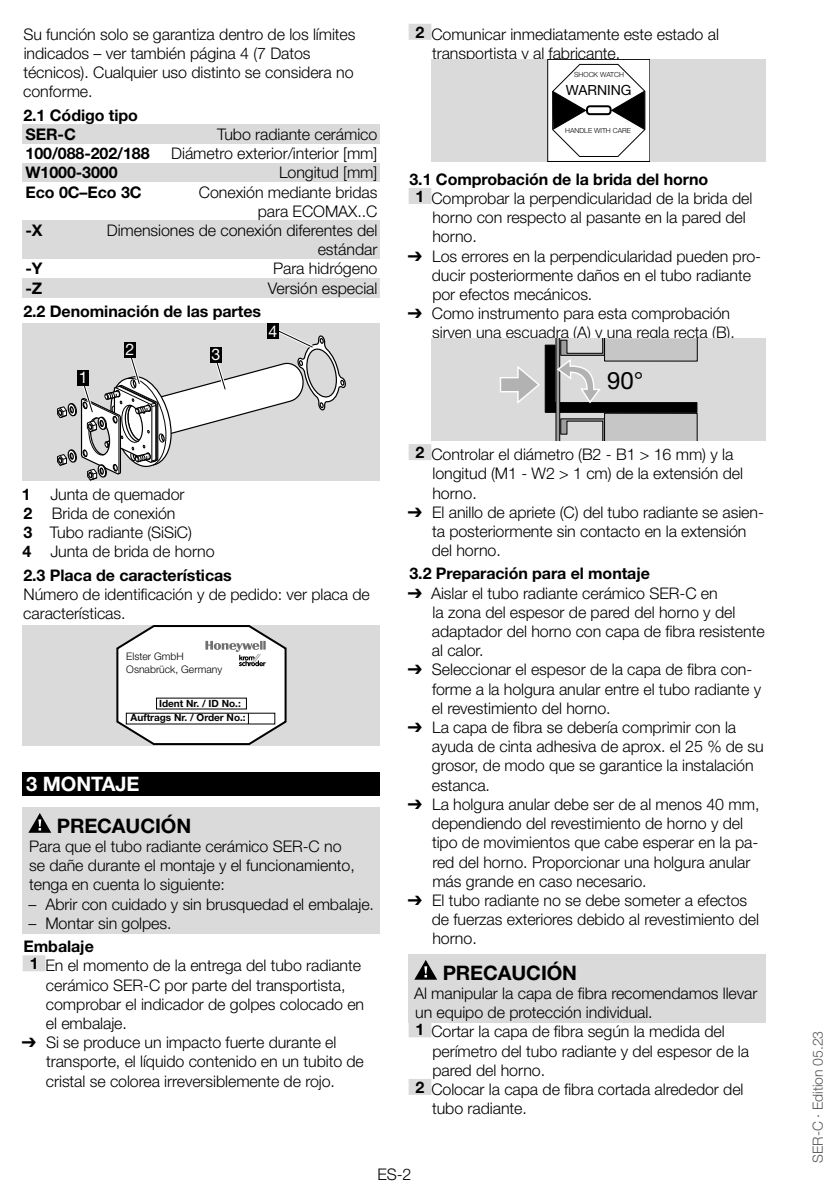
<style>
.page{position:relative;width:840px;height:1191px;background:#fff}
.page>*{position:absolute;margin:0;border:0;box-sizing:border-box;transform-origin:0 0}
.t1{font:24px "Helvetica Neue LT Pro";color:#000}
.t2{font:700 20px "Helvetica Neue LT Pro";letter-spacing:-.005em;color:#000}
.t3{font:700 20px "Helvetica Neue LT Pro";letter-spacing:-.005em;color:#fff}
.t4{font:300 16px/19.2px "Helvetica Neue LT Pro";letter-spacing:-.005em;color:#000}
.t5{font:700 16px/19.2px "Helvetica Neue LT Pro";letter-spacing:-.005em;color:#000}
.t6{font:16px "Helvetica Neue LT Pro";color:#fff}
.t7{font:300 14px "Helvetica Neue LT Pro";letter-spacing:-.005em;color:#575756}
.t8{font:14px "Helvetica Neue LT Pro";color:#000}
.t9{font:300 10.4px/12.4px "Helvetica Neue LT Pro";color:#000}
.t10{font:700 10px/14.8px "Helvetica Neue LT Pro";color:#000}
.t11{font:300 7px "Helvetica Neue LT Pro";color:#000}
.s1{font-weight:700}
.s2{font-family:"Arial Unicode MS";font-weight:400}
</style>
<div class="page">
<div style="left:23px;top:124px;width:357px;height:20px;background:#dadada"></div>
<div style="left:23px;top:163px;width:357px;height:20px;background:#dadada"></div>
<div style="left:23px;top:182px;width:357px;height:39px;background:#fff"></div>
<div style="left:23px;top:220px;width:357px;height:40px;background:#dadada"></div>
<div style="left:23px;top:259px;width:357px;height:20px;background:#fff"></div>
<div style="left:23px;top:278px;width:357px;height:20px;background:#dadada"></div>
<div style="left:23px;top:772px;width:357px;height:23px;background:#000"></div>
<div style="left:23px;top:807px;width:357px;height:31px;background:#dadada"></div>
<div style="left:23px;top:835px;width:357px;height:60px;background:#dadada"></div>
<div style="left:23px;top:892px;width:357px;height:22px;background:#dadada"></div>
<div style="left:23px;top:911px;width:357px;height:22px;background:#dadada"></div>
<div style="left:23px;top:955px;width:22px;height:16px;background:#dadada"></div>
<div style="left:23px;top:323px;width:357px;height:157px;background:#dadada"></div>
<svg style="left:57px;top:327px;width:289px;height:153px"></svg>
<div style="left:267px;top:323px;width:11px;height:16px;background:#000"></div>
<div style="left:23px;top:625px;width:357px;height:120px;background:#dadada"></div>
<svg style="left:116px;top:625px;width:170px;height:120px;background:#e4e4e4"></svg>
<svg style="left:29px;top:813px;width:22px;height:19px"></svg>
<div style="left:408px;top:24px;width:23px;height:16px;background:#dadada"></div>
<div style="left:408px;top:188px;width:23px;height:16px;background:#dadada"></div>
<div style="left:408px;top:444px;width:23px;height:16px;background:#dadada"></div>
<div style="left:408px;top:954px;width:357px;height:31px;background:#dadada"></div>
<div style="left:408px;top:981px;width:357px;height:41px;background:#dadada"></div>
<div style="left:408px;top:1021px;width:23px;height:16px;background:#dadada"></div>
<div style="left:408px;top:1079px;width:23px;height:16px;background:#dadada"></div>
<div style="left:431px;top:59px;width:334px;height:102px;background:#dadada"></div>
<div style="left:547px;top:59px;width:102px;height:102px;background:#fff"></div>
<div style="left:547px;top:59px;width:102px;height:102px;border:1px solid #000"></div>
<svg style="left:552px;top:63px;width:93px;height:94px"></svg>
<div style="left:431px;top:339px;width:334px;height:102px;background:#dadada"></div>
<svg style="left:500px;top:339px;width:197px;height:102px"></svg>
<svg style="left:414px;top:960px;width:23px;height:19px"></svg>
<p class="t4" style="left:23px;top:24px;width:333px">Su función solo se garantiza dentro de los límites indicados – ver también página 4 (7 Datos técnicos). Cualquier uso distinto se considera no conforme.</p>
<p class="t5" style="left:23px;top:105px;width:116px">2.1 Código tipo<br>SER-C</p>
<p class="t4" style="left:217px;top:124px;width:162px">Tubo radiante cerámico</p>
<p class="t5" style="left:26px;top:143px;width:126px">100/088-202/188</p>
<p class="t4" style="left:171px;top:143px;width:207px">Diámetro exterior/interior [mm]</p>
<p class="t5" style="left:26px;top:163px;width:94px">W1000-3000</p>
<p class="t4" style="left:279px;top:163px;width:100px">Longitud [mm]</p>
<p class="t5" style="left:26px;top:182px;width:116px">Eco 0C–Eco 3C</p>
<p class="t4" style="left:199px;top:182px;width:180px;text-align:right">Conexión mediante bridas para ECOMAX..C</p>
<p class="t5" style="left:26px;top:220px;width:19px">-X</p>
<p class="t4" style="left:107px;top:220px;width:272px;text-align:right">Dimensiones de conexión diferentes del estándar</p>
<p class="t5" style="left:26px;top:259px;width:19px">-Y</p>
<p class="t4" style="left:273px;top:259px;width:106px">Para hidrógeno</p>
<p class="t5" style="left:26px;top:278px;width:18px">-Z</p>
<p class="t4" style="left:268px;top:278px;width:111px">Versión especial</p>
<p class="t5" style="left:23px;top:301px;width:239px">2.2 Denominación de las partes</p>
<p class="t6" style="left:79px;top:368px;width:10px">1</p>
<p class="t6" style="left:126px;top:340px;width:10px">2</p>
<p class="t6" style="left:211px;top:345px;width:10px">3</p>
<p class="t6" style="left:268px;top:321px;width:10px">4</p>
<p class="t4" style="left:22px;top:484px;width:194px"><span class="s1">1</span> Junta de quemador<br><span class="s1">2</span> Brida de conexión<br><span class="s1">3</span> Tubo radiante (SiSiC)<br><span class="s1">4</span> Junta de brida de horno</p>
<p class="t5" style="left:23px;top:565px;width:210px">2.3 Placa de características</p>
<p class="t4" style="left:23px;top:584px;width:348px">Número de identificación y de pedido: ver placa de características.</p>
<p class="t9" style="left:126px;top:650px;width:97px">Elster GmbH<br>Osnabrück, Germany</p>
<p class="t10" style="left:130px;top:695px;width:117px;text-indent:28px">Ident Nr. / ID No.:<br>Auftrags Nr. / Order No.:</p>
<p class="t3" style="left:26px;top:771px;width:112px">3 MONTAJE</p>
<p class="t2" style="left:57px;top:813px;width:133px">PRECAUCIÓN</p>
<p class="t4" style="left:29px;top:836px;width:327px">Para que el tubo radiante cerámico SER-C no se dañe durante el montaje y el funcionamiento, tenga en cuenta lo siguiente:</p>
<p class="t4" style="left:28px;top:894px;width:347px">– Abrir con cuidado y sin brusquedad el embalaje.</p>
<p class="t4" style="left:28px;top:913px;width:145px">– Montar sin golpes.</p>
<p class="t5" style="left:24px;top:936px;width:72px">Embalaje</p>
<p class="t4" style="left:30px;top:955px;width:333px"><span class="s1">1</span> En el momento de la entrega del tubo radiante</p>
<p class="t4" style="left:46px;top:975px;width:301px">cerámico SER-C por parte del transportista,</p>
<p class="t4" style="left:46px;top:994px;width:319px">comprobar el indicador de golpes colocado en</p>
<p class="t4" style="left:46px;top:1013px;width:82px">el embalaje.</p>
<p class="t4" style="left:46px;top:1032px;width:319px;text-indent:-24px"><span class="s2">➔</span> Si se produce un impacto fuerte durante el transporte, el líquido contenido en un tubito de cristal se colorea irreversiblemente de rojo.</p>
<p class="t4" style="left:432px;top:24px;width:288px;text-indent:-16px"><span class="s1">2</span> Comunicar inmediatamente este estado al transportista y al fabricante.</p>
<p class="t11" style="left:574px;top:70px;width:51px">SHOCK WATCH</p>
<p class="t8" style="left:565px;top:81px;width:67px">WARNING</p>
<p class="t11" style="left:565px;top:127px;width:67px">HANDLE WITH CARE</p>
<p class="t5" style="left:409px;top:169px;width:300px">3.1 Comprobación de la brida del horno</p>
<p class="t4" style="left:415px;top:188px;width:338px"><span class="s1">1</span> Comprobar la perpendicularidad de la brida del</p>
<p class="t4" style="left:432px;top:207px;width:315px">horno con respecto al pasante en la pared del</p>
<p class="t4" style="left:432px;top:227px;width:46px">horno.</p>
<p class="t4" style="left:431px;top:246px;width:330px;text-indent:-24px"><span class="s2">➔</span> Los errores en la perpendicularidad pueden pro&shy;ducir posteriormente daños en el tubo radiante por efectos mecánicos.</p>
<p class="t4" style="left:407px;top:303px;width:328px;text-align:right"><span class="s2">➔</span> Como instrumento para esta comprobación sirven una escuadra (A) y una regla recta (B).</p>
<h1 class="t1" style="left:606px;top:366px;width:38px">90°</h1>
<p class="t4" style="left:432px;top:444px;width:312px;text-indent:-17px"><span class="s1">2</span> Controlar el diámetro (B2 - B1 &gt; 16 mm) y la longitud (M1 - W2 &gt; 1 cm) de la extensión del horno.</p>
<p class="t4" style="left:431px;top:502px;width:333px;text-indent:-24px"><span class="s2">➔</span> El anillo de apriete (C) del tubo radiante se asien&shy;ta posteriormente sin contacto en la extensión del horno.</p>
<p class="t5" style="left:409px;top:564px;width:242px">3.2 Preparación para el montaje</p>
<p class="t4" style="left:431px;top:583px;width:334px;text-indent:-24px"><span class="s2">➔</span> Aislar el tubo radiante cerámico SER-C en<br>la zona del espesor de pared del horno y del adaptador del horno con capa de fibra resistente al calor.</p>
<p class="t4" style="left:431px;top:660px;width:330px;text-indent:-24px"><span class="s2">➔</span> Seleccionar el espesor de la capa de fibra con&shy;forme a la holgura anular entre el tubo radiante y el revestimiento del horno.</p>
<p class="t4" style="left:431px;top:717px;width:333px;text-indent:-24px"><span class="s2">➔</span> La capa de fibra se debería comprimir con la ayuda de cinta adhesiva de aprox. el 25 % de su grosor, de modo que se garantice la instalación estanca.</p>
<p class="t4" style="left:431px;top:794px;width:329px;text-indent:-24px"><span class="s2">➔</span> La holgura anular debe ser de al menos 40 mm, dependiendo del revestimiento de horno y del tipo de movimientos que cabe esperar en la pa&shy;red del horno. Proporcionar una holgura anular más grande en caso necesario.</p>
<p class="t4" style="left:431px;top:890px;width:328px;text-indent:-24px"><span class="s2">➔</span> El tubo radiante no se debe someter a efectos de fuerzas exteriores debido al revestimiento del horno.</p>
<p class="t2" style="left:442px;top:960px;width:133px">PRECAUCIÓN</p>
<p class="t4" style="left:414px;top:983px;width:345px">Al manipular la capa de fibra recomendamos llevar un equipo de protección individual.<br><span class="s1">1</span> Cortar la capa de fibra según la medida del</p>
<p class="t4" style="left:432px;top:1041px;width:318px">perímetro del tubo radiante y del espesor de la</p>
<p class="t4" style="left:432px;top:1060px;width:114px">pared del horno.</p>
<p class="t4" style="left:415px;top:1079px;width:329px"><span class="s1">2</span> Colocar la capa de fibra cortada alrededor del</p>
<p class="t4" style="left:432px;top:1098px;width:96px">tubo radiante.</p>
<p class="t4" style="left:377px;top:1164px;width:36px">ES-2</p>
<p class="t7" style="left:809px;top:1162px;width:133px;rotate:-90deg">SER-C · Edition 05.23</p>
</div>
